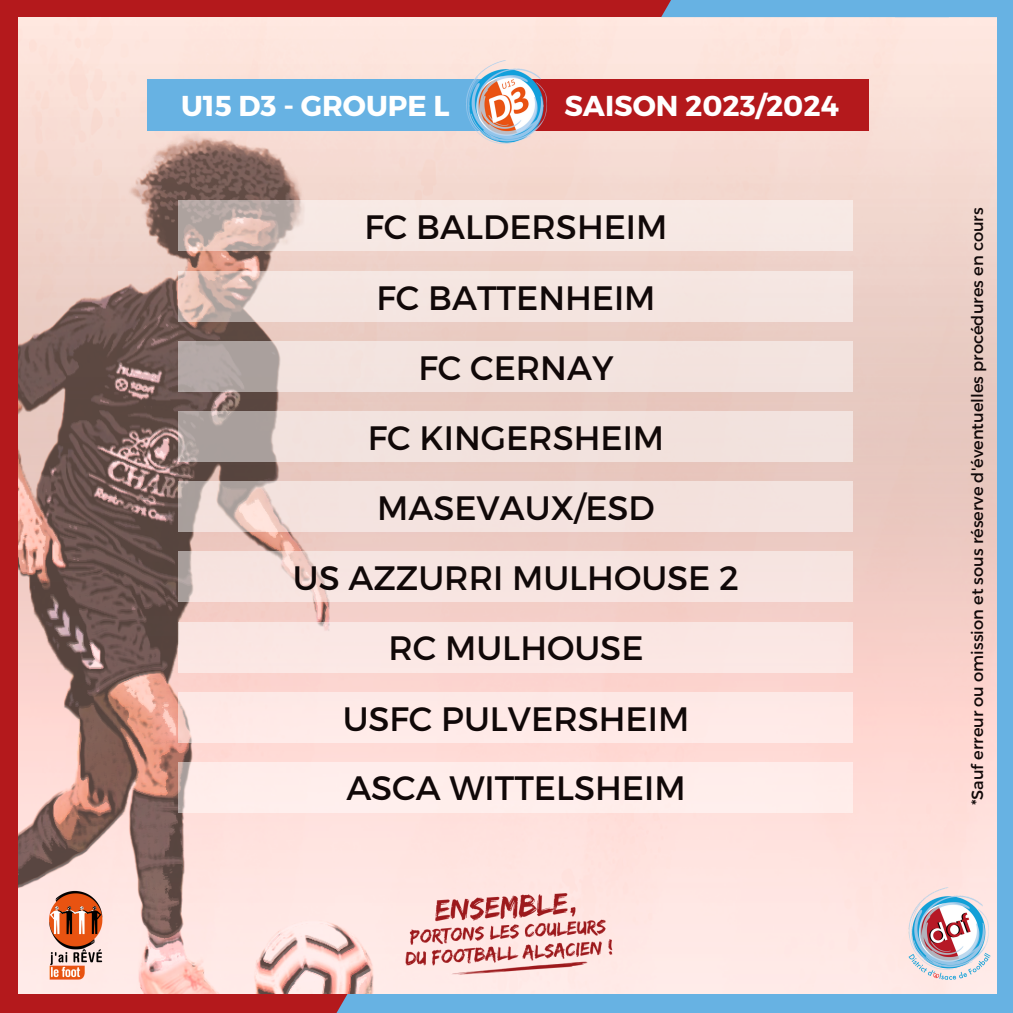
<style>
.page{position:relative;width:1013px;height:1013px;background:#fff}
.page>*{position:absolute;margin:0;border:0;box-sizing:border-box;transform-origin:0 0}
.t1{font:33.75px "Montserrat";color:#100808}
.t2{font:700 28.75px "Montserrat";color:#fff}
.t3{font:16.25px "Montserrat";color:#100808}
</style>
<div class="page">
<img style="left:19px;top:17px;width:978px;height:977px">
<div style="left:997px;top:0;width:15px;height:1012px;background:#67b2e3"></div>
<div style="left:171px;top:994px;width:841px;height:18px;background:#67b2e3"></div>
<div style="left:0;top:0;width:892px;height:17px;background:#b4191c"></div>
<div style="left:661px;top:0;width:287px;height:17px;background:#67b2e3"></div>
<div style="left:895px;top:0;width:117px;height:17px;background:#67b2e3"></div>
<div style="left:0;top:0;width:18px;height:1012px;background:#b4191c"></div>
<div style="left:181px;top:994px;width:166px;height:18px;background:#b4191c"></div>
<div style="left:0;top:994px;width:275px;height:18px;background:#b4191c"></div>
<img style="left:907px;top:886px;width:83px;height:96px">
<img style="left:392px;top:888px;width:221px;height:91px">
<img style="left:44px;top:887px;width:63px;height:95px">
<div style="left:147px;top:80px;width:356px;height:51px;background:#67b2e3"></div>
<div style="left:506px;top:80px;width:363px;height:51px;background:#b4191c"></div>
<img style="left:459px;top:54px;width:94px;height:95px">
<svg style="left:179px;top:200px;width:674px;height:51px;background:#eedfda"></svg>
<svg style="left:179px;top:271px;width:674px;height:51px;background:#f0e0db"></svg>
<svg style="left:179px;top:341px;width:674px;height:51px;background:#e8d9d5"></svg>
<svg style="left:179px;top:411px;width:674px;height:51px;background:#e8d8d4"></svg>
<svg style="left:179px;top:481px;width:674px;height:51px;background:#efddd9"></svg>
<div style="left:179px;top:551px;width:674px;height:51px;background:#f7e4e0"></div>
<div style="left:179px;top:621px;width:674px;height:51px;background:#fbe7e4"></div>
<div style="left:179px;top:691px;width:674px;height:51px;background:#ffeae7"></div>
<div style="left:179px;top:761px;width:674px;height:51px;background:#ffedeb"></div>
<p class="t2" style="left:181px;top:87px;width:270px">U15 D3 - GROUPE L</p>
<p class="t2" style="left:564px;top:87px;width:276px">SAISON 2023/2024</p>
<p class="t1" style="left:364px;top:205px;width:304px">FC BALDERSHEIM</p>
<p class="t1" style="left:376px;top:275px;width:280px">FC BATTENHEIM</p>
<p class="t1" style="left:418px;top:346px;width:197px">FC CERNAY</p>
<p class="t1" style="left:368px;top:416px;width:298px">FC KINGERSHEIM</p>
<p class="t1" style="left:377px;top:486px;width:279px">MASEVAUX/ESD</p>
<p class="t1" style="left:293px;top:556px;width:447px">US AZZURRI MULHOUSE 2</p>
<p class="t1" style="left:388px;top:626px;width:256px">RC MULHOUSE</p>
<p class="t1" style="left:343px;top:697px;width:348px">USFC PULVERSHEIM</p>
<p class="t1" style="left:346px;top:766px;width:341px">ASCA WITTELSHEIM</p>
<p class="t3" style="left:966px;top:805px;width:599px;rotate:-90deg">*Sauf erreur ou omission et sous réserve d'éventuelles procédures en cours</p>
</div>
